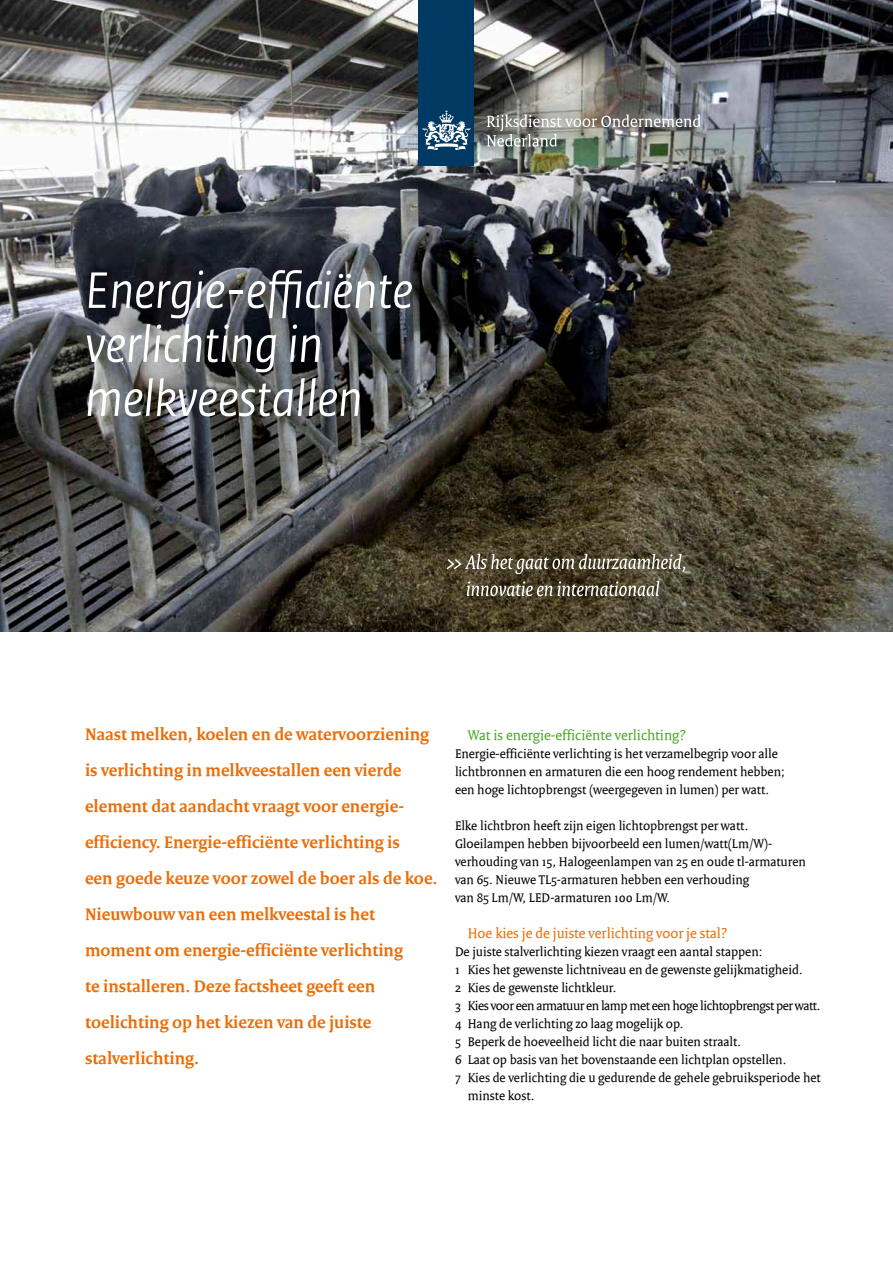
<style>
.page{position:relative;width:893px;height:1263px;background:#fff}
.page>*{position:absolute;margin:0;border:0;box-sizing:border-box;transform-origin:0 0}
.t1{font:italic 54px/54px "Rijksoverheid Sans Heading TT";color:#fff}
.t2{font:700 18px/36px "Rijksoverheid Serif";color:#eb6d07}
.t3{font:15px "Rijksoverheid Serif";color:#eb6d07}
.t4{font:15px "Rijksoverheid Serif";color:#4ba829}
.t5{font:13.5px/18px "Rijksoverheid Serif";color:#000}
.t6{font:13.5px "Rijksoverheid Serif";letter-spacing:-.03em;color:#000}
</style>
<div class="page">
<img style="left:0;top:0;width:893px;height:631px">
<svg style="left:467px;top:581px;width:192px;height:15px;background:#787161"></svg>
<svg style="left:446px;top:554px;width:239px;height:20px;background:#706956"></svg>
<div style="left:419px;top:0;width:55px;height:166px;background:#003961"></div>
<svg style="left:423px;top:110px;width:47px;height:40px"></svg>
<img style="left:487px;top:114px;width:213px;height:33px">
<h1 class="t1" style="left:85px;top:264px;width:329px">Energie-efficiënte verlichting in melkveestallen</h1>
<p class="t2" style="left:85px;top:716px;width:354px">Naast melken, koelen en de watervoorziening is verlichting in melkveestallen een vierde element dat aandacht vraagt voor energie&shy;efficiency. Energie-efficiënte verlichting is<br>een goede keuze voor zowel de boer als de koe.<br>Nieuwbouw van een melkveestal is het moment om energie-efficiënte verlichting<br>te installeren. Deze factsheet geeft een toelichting op het kiezen van de juiste stalverlichting.</p>
<p class="t4" style="left:468px;top:726px;width:220px">Wat is energie-efficiënte verlichting?</p>
<p class="t5" style="left:455px;top:744px;width:331px">Energie-efficiënte verlichting is het verzamelbegrip voor alle lichtbronnen en armaturen die een hoog rendement hebben; een hoge lichtopbrengst (weergegeven in lumen) per watt.</p>
<p class="t5" style="left:455px;top:816px;width:352px">Elke lichtbron heeft zijn eigen lichtopbrengst per watt.<br>Gloeilampen hebben bijvoorbeeld een lumen/watt(Lm/W)- verhouding van 15, Halogeenlampen van 25 en oude tl-armaturen van 65. Nieuwe TL5-armaturen hebben een verhouding<br>van 85 Lm/W, LED-armaturen 100 Lm/W.</p>
<p class="t3" style="left:468px;top:924px;width:261px">Hoe kies je de juiste verlichting voor je stal?</p>
<p class="t5" style="left:455px;top:942px;width:309px">De juiste stalverlichting kiezen vraagt een aantal stappen:</p>
<p class="t5" style="left:455px;top:960px;width:349px">1 Kies het gewenste lichtniveau en de gewenste gelijkmatigheid.</p>
<p class="t5" style="left:455px;top:978px;width:163px">2 Kies de gewenste lichtkleur.</p>
<p class="t6" style="left:455px;top:997px;width:367px">3 Kies voor een armatuur en lamp met een hoge lichtopbrengst per watt.</p>
<p class="t5" style="left:455px;top:1014px;width:230px">4 Hang de verlichting zo laag mogelijk op.</p>
<p class="t5" style="left:455px;top:1032px;width:288px">5 Beperk de hoeveelheid licht die naar buiten straalt.</p>
<p class="t5" style="left:455px;top:1050px;width:333px">6 Laat op basis van het bovenstaande een lichtplan opstellen.</p>
<p class="t5" style="left:455px;top:1068px;width:367px">7 Kies de verlichting die u gedurende de gehele gebruiksperiode het</p>
<p class="t5" style="left:468px;top:1086px;width:68px">minste kost.</p>
</div>
